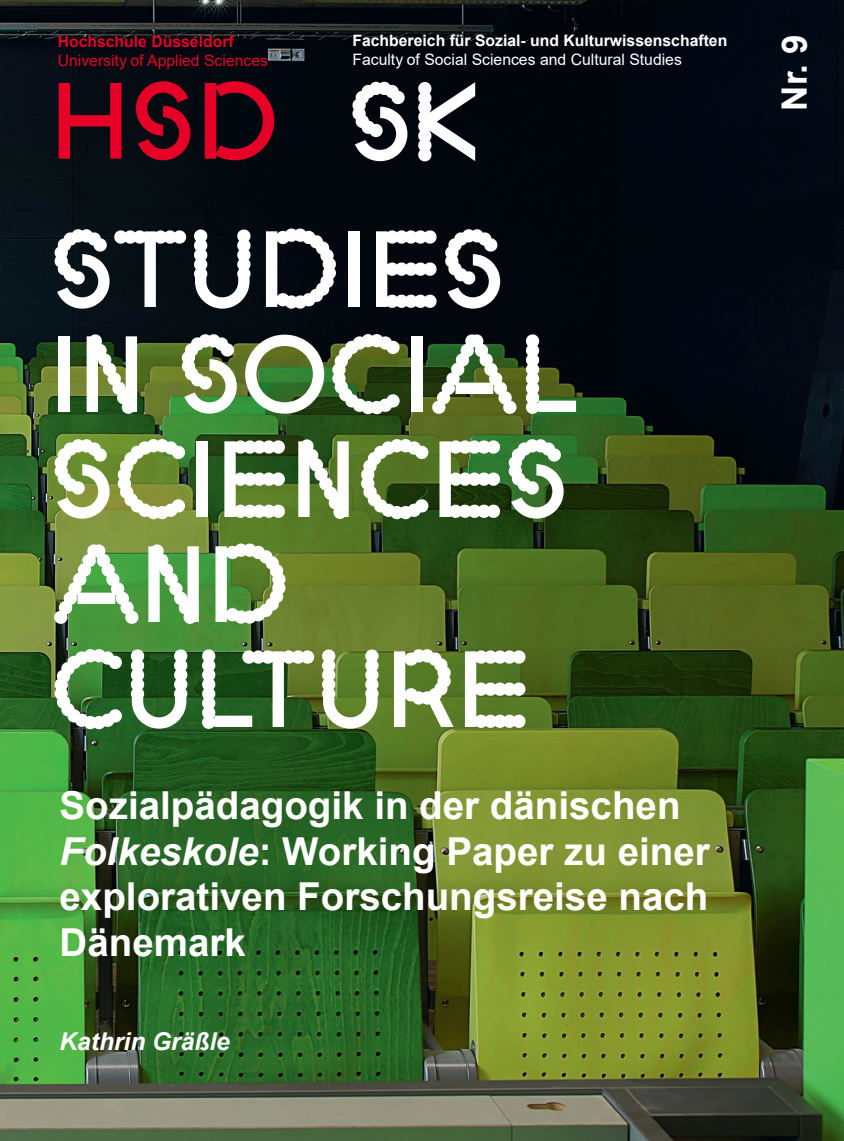
<style>
.page{position:relative;width:844px;height:1141px;background:#fff}
.page>*{position:absolute;margin:0;border:0;box-sizing:border-box;transform-origin:0 0}
.Titel{font:105px/105px "HSD Sans So Kult";letter-spacing:-.015em;color:#fff;text-align:justify}
.Titel-2{font:105px "HSD Sans So Kult";color:#e60028}
.Titel_der_Publikatio{font:700 38.5px/45.5px "Arial";color:#fff}
.Heftnummer{font:700 35px "Arial";color:#fff}
.Autoren{font:italic 700 24.5px "Arial";color:#fff}
.Beischrift{font:700 15.75px "Arial";color:#fff}
.Beischrift-2{font:15.75px "Arial";color:#fff}
.Beischrift-3{font:15.75px "Arial";color:#e60028}
.Beischrift-4{font:700 15.75px "Arial";color:#e60028}
.s1{font-style:italic}
</style>
<div class="page">
<img style="left:0;top:0;width:843px;height:1141px">
<div style="left:352px;top:81px;width:123px;height:80px;background:#01060d"></div>
<p class="Beischrift-4" style="left:58px;top:30px;width:177px">Hochschule Düsseldorf</p>
<p class="Beischrift-3" style="left:58px;top:50px;width:212px">University of Applied Sciences</p>
<p class="Titel-2" style="left:50px;top:66px;width:231px">•</p>
<p class="Beischrift" style="left:352px;top:30px;width:376px">Fachbereich für Sozial- und Kulturwissenschaften</p>
<p class="Beischrift-2" style="left:352px;top:49px;width:331px">Faculty of Social Sciences and Cultural Studies</p>
<p class="Titel" style="left:50px;top:220px;width:457px">STUDIES</p>
<p class="Titel" style="left:50px;top:325px;width:532px">IN SOCIAL SCIENCES AND</p>
<p class="Titel" style="left:50px;top:640px;width:483px">CULTURE</p>
<p class="Titel_der_Publikatio" style="left:60px;top:783px;width:651px">Sozialpädagogik in der dänischen<br><span class="s1">Folkeskole</span>: Working Paper zu einer explorativen Forschungsreise nach<br>Dänemark</p>
<p class="Autoren" style="left:60px;top:1025px;width:172px">Kathrin Gräßle</p>
<p class="Heftnummer" style="left:769px;top:111px;width:77px;rotate:-90deg">Nr. 9</p>
</div>
